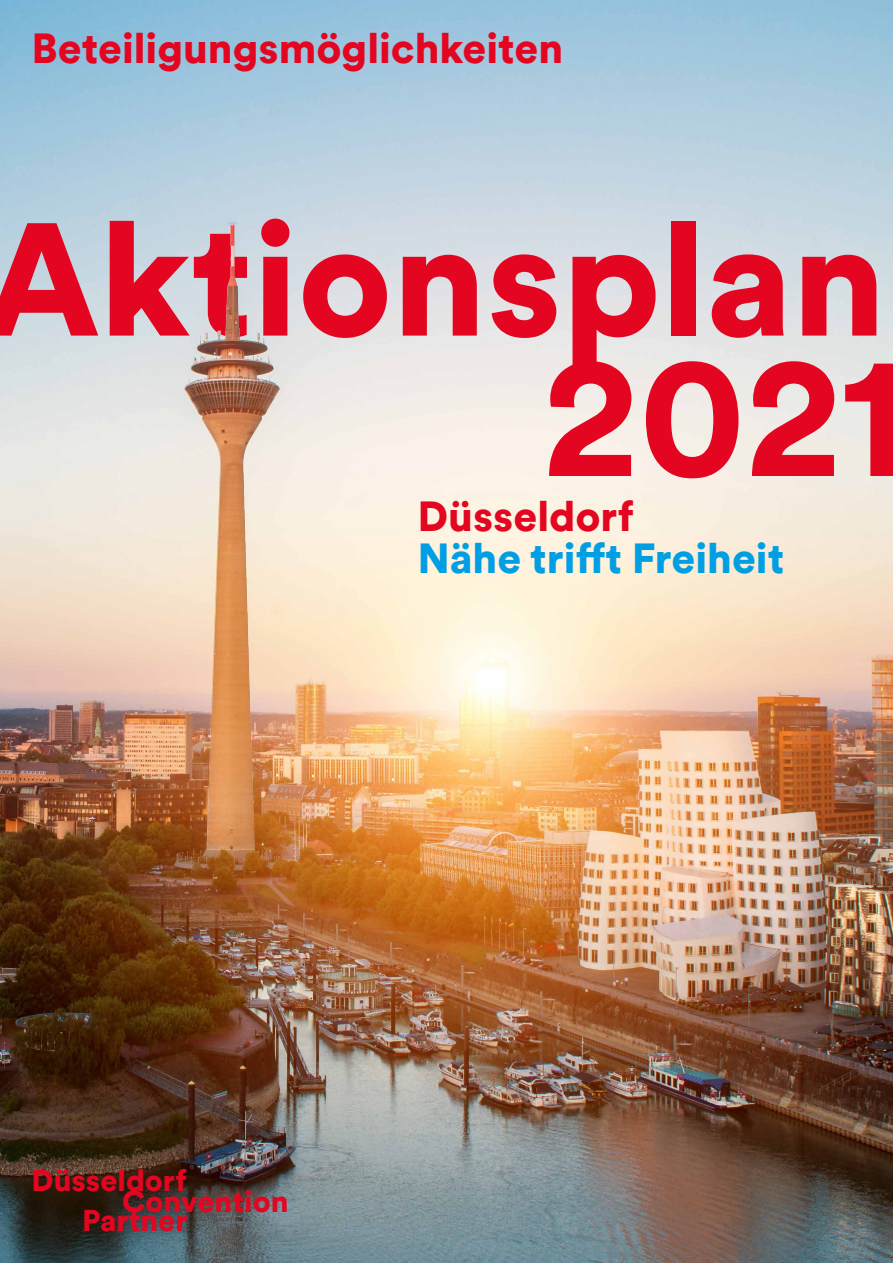
<style>
.page{position:relative;width:893px;height:1263px;background:#fff}
.page>*{position:absolute;margin:0;border:0;box-sizing:border-box;transform-origin:0 0}
.t1{font:900 158.55px/140.4px "Duesseldorf Circular TT";color:#e40521;text-align:right}
.t2{font:900 42px "Duesseldorf Circular TT";color:#e40521}
.t3{font:900 42px "Duesseldorf Circular TT";color:#009fe3}
.t4{font:900 30.15px "Duesseldorf Circular TT";color:#e40521}
</style>
<div class="page">
<img style="left:374px;top:0;width:519px;height:1263px">
<img style="left:0;top:0;width:374px;height:1263px">
<p class="t2" style="left:32px;top:19px;width:533px">Beteiligungsmöglichkeiten</p>
<h1 class="t1" style="left:-16px;top:204px;width:923px">Aktionsplan<br>2021</h1>
<p class="t2" style="left:417px;top:487px;width:218px">Düsseldorf</p>
<p class="t3" style="left:417px;top:529px;width:368px">Nähe trifft Freiheit</p>
<p class="t4" style="left:32px;top:1159px;width:157px">Düsseldorf</p>
<p class="t4" style="left:122px;top:1180px;width:168px">Convention</p>
<p class="t4" style="left:82px;top:1200px;width:107px">Partner</p>
</div>
